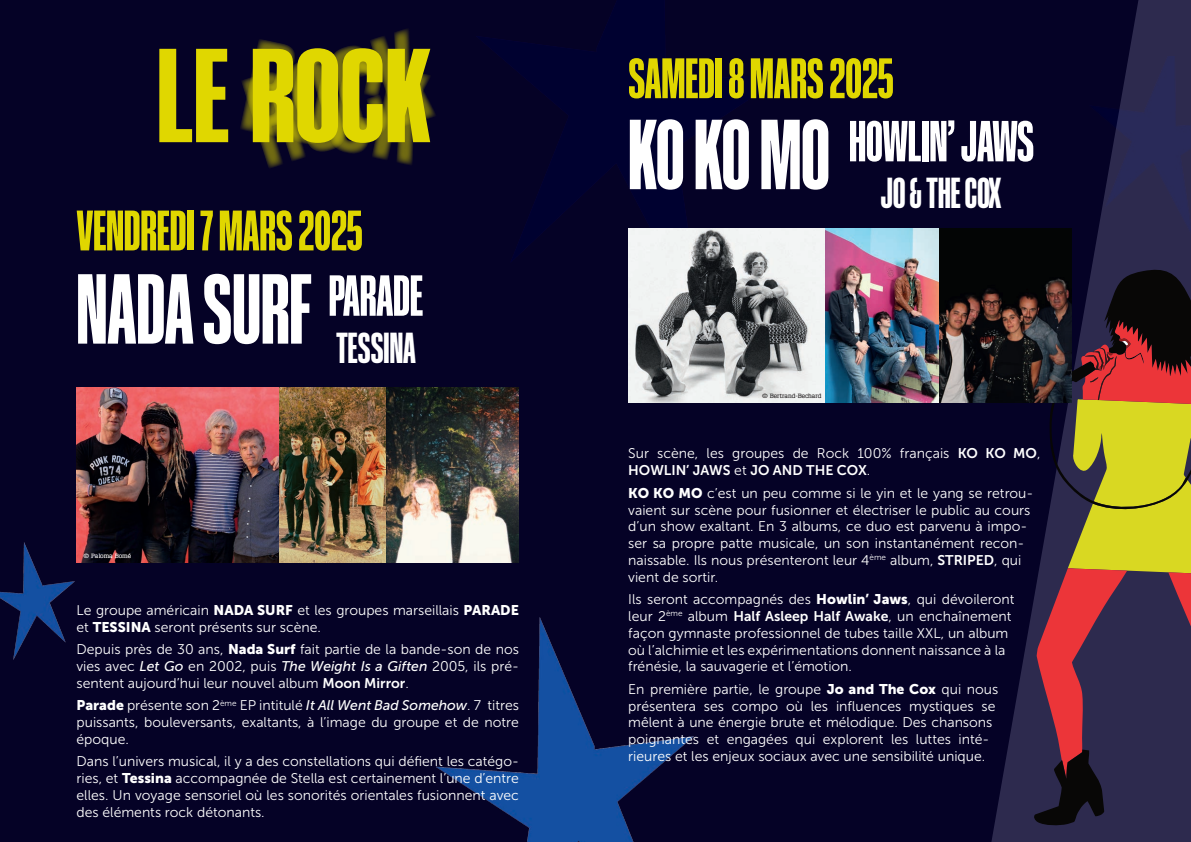
<style>
.page{position:relative;width:1191px;height:842px;background:#050226}
.page>*{position:absolute;margin:0;border:0;box-sizing:border-box;transform-origin:0 0}
.t1{font:140.6px "Coolvetica Compressed Hv";color:#e0d700;scale:1.18 1}
.t2{font:104.6px "Coolvetica Compressed Hv";color:#fff}
.t3{font:60.9px "Coolvetica Compressed Hv";color:#fff}
.t4{font:60px "Coolvetica Compressed Hv";color:#e0d700}
.t5{font:45.7px "Coolvetica Compressed Hv";color:#fff}
.t6{font:14px/16.8px "Museo Sans 300";color:#fff}
.t7{font:700 6px "Typo Latinserif";letter-spacing:-.01em;color:#231f20;scale:1.18 1}
.t8{font:700 6px "Typo Latinserif";letter-spacing:-.01em;color:#fff;scale:1.18 1}
.s1{font-family:"Museo Sans 900"}
.s2{font-family:"Museo Sans 500";font-style:italic}
.s3{font-family:"Museo Sans 700"}
</style>
<div class="page">
<img style="left:476px;top:0;width:312px;height:262px">
<img style="left:437px;top:618px;width:256px;height:224px">
<img style="left:0;top:542px;width:75px;height:117px">
<svg style="left:991px;top:0;width:200px;height:842px"></svg>
<svg style="left:1034px;top:270px;width:157px;height:556px;background:#694b36"></svg>
<img style="left:77px;top:388px;width:442px;height:174px">
<img style="left:628px;top:228px;width:443px;height:175px">
<h1 class="t1" style="left:229px;top:49px;width:154px;rotate:-17deg">ROCK</h1>
<h1 class="t1" style="left:263px;top:6px;width:154px;rotate:12deg">ROCK</h1>
<p class="t1" style="left:157px;top:16px;width:234px">LEROCK</p>
<p class="t4" style="left:77px;top:196px;width:288px">VENDREDI 7 MARS 2025</p>
<p class="t2" style="left:77px;top:250px;width:237px">NADA SURF</p>
<p class="t3" style="left:329px;top:261px;width:96px">PARADE</p>
<p class="t5" style="left:336px;top:322px;width:81px">TESSINA</p>
<p class="t8" style="left:83px;top:553px;width:42px">© Paloma Bomé</p>
<p class="t6" style="left:77px;top:602px;width:444px">Le groupe américain <span class="s1">NADA SURF</span> et les groupes marseillais <span class="s1">PARADE </span>et <span class="s1">TESSINA</span> seront présents sur scène.</p>
<p class="t6" style="left:77px;top:641px;width:444px;text-align:justify">Depuis près de 30 ans, <span class="s1">Nada Surf</span> fait partie de la bande-son de nos vies avec <span class="s2">Let Go</span> en 2002, puis <span class="s2">The Weight Is a Giften</span> 2005, ils pré&shy;sentent aujourd’hui leur nouvel album <span class="s3">Moon Mirror</span>.</p>
<p class="t6" style="left:77px;top:697px;width:444px;text-align:justify"><span class="s1">Parade</span> présente son 2<sup>ème</sup> EP intitulé <span class="s2">It All Went Bad Somehow</span>. 7 titres puissants, bouleversants, exaltants, à l’image du groupe et de notre époque.</p>
<p class="t6" style="left:77px;top:753px;width:444px;text-align:justify">Dans l’univers musical, il y a des constellations qui défient les catégo&shy;ries, et <span class="s1">Tessina</span> accompagnée de Stella est certainement l’une d’entre elles. Un voyage sensoriel où les sonorités orientales fusionnent avec des éléments rock détonants.</p>
<p class="t4" style="left:628px;top:44px;width:267px">SAMEDI 8 MARS 2025</p>
<p class="t2" style="left:628px;top:95px;width:203px">KO KO MO</p>
<p class="t3" style="left:849px;top:107px;width:186px">HOWLIN’ JAWS</p>
<p class="t5" style="left:881px;top:167px;width:123px">JO &amp; THE COX</p>
<p class="t7" style="left:762px;top:393px;width:52px">© Bertrand-Bechard</p>
<p class="t6" style="left:628px;top:445px;width:414px">Sur scène, les groupes de Rock 100% français <span class="s3">KO KO MO</span>,<br><span class="s3">HOWLIN’ JAWS</span> et <span class="s3">JO AND THE COX</span>.</p>
<p class="t6" style="left:628px;top:485px;width:407px"><span class="s1">KO KO MO</span> c’est un peu comme si le yin et le yang se retrou&shy;vaient sur scène pour fusionner et électriser le public au cours d’un show exaltant. En 3 albums, ce duo est parvenu à impo&shy;ser sa propre patte musicale, un son instantanément recon&shy;naissable. Ils nous présenteront leur 4<sup>ème</sup> album, <span class="s3">STRIPED</span>, qui vient de sortir.</p>
<p class="t6" style="left:628px;top:591px;width:387px">Ils seront accompagnés des <span class="s1">Howlin’ Jaws</span>, qui dévoileront leur 2<sup>ème</sup> album <span class="s3">Half Asleep Half Awake</span>, un enchaînement façon gymnaste professionnel de tubes taille XXL, un album où l’alchimie et les expérimentations donnent naissance à la frénésie, la sauvagerie et l’émotion.</p>
<p class="t6" style="left:628px;top:681px;width:371px">En première partie, le groupe <span class="s1">Jo and The Cox</span> qui nous présentera ses compo où les influences mystiques se mêlent à une énergie brute et mélodique. Des chansons poignantes et engagées qui explorent les luttes inté&shy;rieures et les enjeux sociaux avec une sensibilité unique.</p>
</div>
